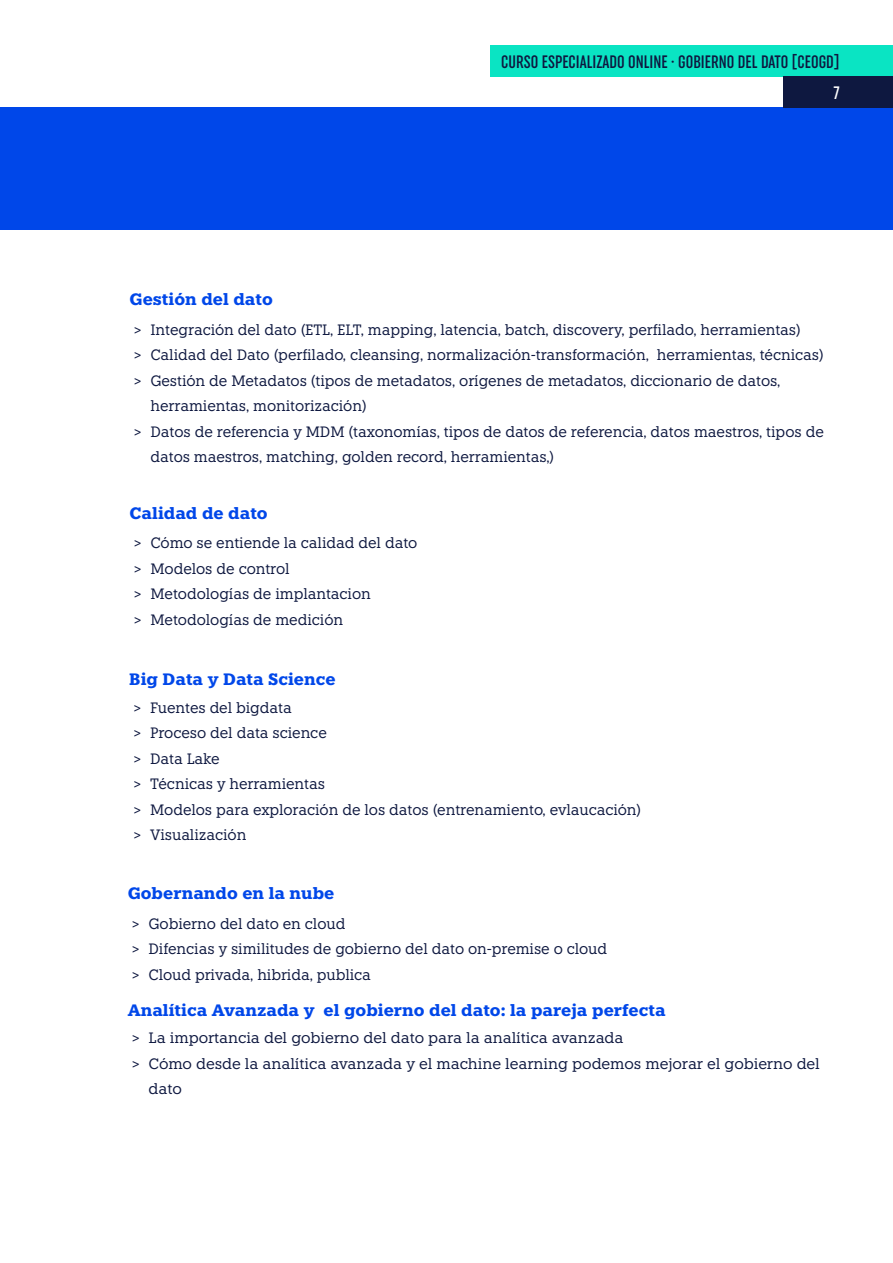
<style>
.page{position:relative;width:893px;height:1263px;background:#fff}
.page>*{position:absolute;margin:0;border:0;box-sizing:border-box;transform-origin:0 0}
.t1{font:500 extra-condensed 18px "Uniform";color:#0e1840}
.t2{font:500 extra-condensed 18px "Uniform";color:#fff}
.t3{font:700 16.5px "Knile";color:#0047e9}
.t4{font:15px/25.5px "Knile";letter-spacing:-.01em;color:#0e1840}
</style>
<div class="page">
<div style="left:490px;top:45px;width:403px;height:31px;background:#0ae4c3"></div>
<div style="left:0;top:107px;width:893px;height:123px;background:#0047e9"></div>
<div style="left:783px;top:76px;width:110px;height:31px;background:#0e1840"></div>
<p class="t1" style="left:501px;top:51px;width:340px">CURSO ESPECIALIZADO ONLINE · GOBIERNO DEL DATO [CEOGD]</p>
<p class="t2" style="left:834px;top:82px;width:8px">7</p>
<p class="t3" style="left:130px;top:289px;width:145px">Gestión del dato</p>
<p class="t4" style="left:133px;top:316px;width:669px">&gt; Integración del dato (ETL, ELT, mapping, latencia, batch, discovery, perfilado, herramientas)</p>
<p class="t4" style="left:133px;top:342px;width:692px">&gt; Calidad del Dato (perfilado, cleansing, normalización-transformación, herramientas, técnicas)</p>
<p class="t4" style="left:133px;top:367px;width:648px">&gt; Gestión de Metadatos (tipos de metadatos, orígenes de metadatos, diccionario de datos,</p>
<p class="t4" style="left:150px;top:393px;width:218px">herramientas, monitorización)</p>
<p class="t4" style="left:133px;top:418px;width:692px">&gt; Datos de referencia y MDM (taxonomías, tipos de datos de referencia, datos maestros, tipos de</p>
<p class="t4" style="left:150px;top:444px;width:405px">datos maestros, matching, golden record, herramientas,)</p>
<p class="t3" style="left:130px;top:503px;width:140px">Calidad de dato</p>
<p class="t4" style="left:133px;top:530px;width:285px">&gt; Cómo se entiende la calidad del dato &gt; Modelos de control<br>&gt; Metodologías de implantacion<br>&gt; Metodologías de medición</p>
<p class="t3" style="left:129px;top:668px;width:208px">Big Data y Data Science</p>
<p class="t4" style="left:133px;top:695px;width:510px">&gt; Fuentes del bigdata<br>&gt; Proceso del data science<br>&gt; Data Lake<br>&gt; Técnicas y herramientas<br>&gt; Modelos para exploración de los datos (entrenamiento, evlaucación) &gt; Visualización</p>
<p class="t3" style="left:128px;top:883px;width:208px">Gobernando en la nube</p>
<p class="t4" style="left:132px;top:910px;width:477px">&gt; Gobierno del dato en cloud<br>&gt; Difencias y similitudes de gobierno del dato on-premise o cloud &gt; Cloud privada, hibrida, publica</p>
<p class="t3" style="left:128px;top:1000px;width:539px">Analítica Avanzada y el gobierno del dato: la pareja perfecta</p>
<p class="t4" style="left:132px;top:1025px;width:494px">&gt; La importancia del gobierno del dato para la analítica avanzada</p>
<p class="t4" style="left:132px;top:1050px;width:690px">&gt; Cómo desde la analítica avanzada y el machine learning podemos mejorar el gobierno del</p>
<p class="t4" style="left:149px;top:1076px;width:35px">dato</p>
</div>
